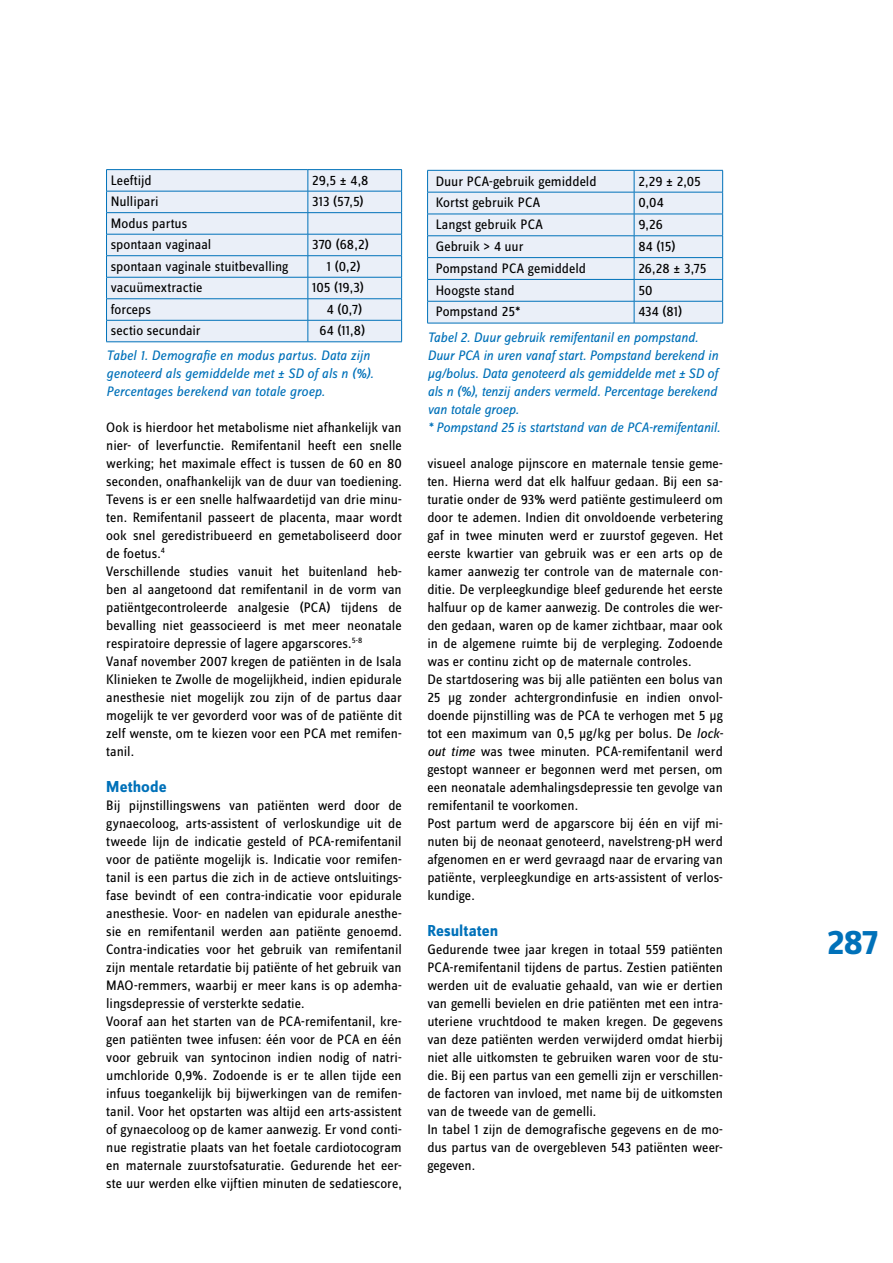
<style>
.page{position:relative;width:893px;height:1263px;background:#fff}
.page>*{position:absolute;margin:0;border:0;box-sizing:border-box;transform-origin:0 0}
.t1{font:700 36px "Zine Sans Dis";color:#0071b9}
.t2{font:700 16.5px "Zine Sans Dis";letter-spacing:.005em;color:#0071b9}
.t3{font:14.25px/18px "Zine Sans Dis";color:#000}
.t4{font:italic 14.25px/18px "Zine Sans Dis";letter-spacing:-.01em;color:#0071b9}
.s1{font-style:italic}
</style>
<div class="page">
<div style="left:428px;top:171px;width:294px;height:152px;background:#eaeff8"></div>
<hr style="left:427px;top:170px;width:207px;height:1px;background:#0071b9">
<hr style="left:634px;top:170px;width:89px;height:1px;background:#0071b9">
<hr style="left:427px;top:192px;width:207px;height:1px;background:#0071b9">
<hr style="left:634px;top:192px;width:89px;height:1px;background:#0071b9">
<hr style="left:427px;top:214px;width:207px;height:1px;background:#0071b9">
<hr style="left:634px;top:214px;width:89px;height:1px;background:#0071b9">
<hr style="left:427px;top:236px;width:207px;height:1px;background:#0071b9">
<hr style="left:634px;top:236px;width:89px;height:1px;background:#0071b9">
<hr style="left:427px;top:257px;width:207px;height:1px;background:#0071b9">
<hr style="left:634px;top:257px;width:89px;height:1px;background:#0071b9">
<hr style="left:427px;top:279px;width:207px;height:1px;background:#0071b9">
<hr style="left:634px;top:279px;width:89px;height:1px;background:#0071b9">
<hr style="left:427px;top:301px;width:207px;height:1px;background:#0071b9">
<svg style="left:427px;top:171px;width:1px;height:152px"></svg>
<hr style="left:634px;top:301px;width:89px;height:1px;background:#0071b9">
<svg style="left:634px;top:171px;width:1px;height:152px"></svg>
<svg style="left:722px;top:171px;width:1px;height:152px"></svg>
<hr style="left:427px;top:323px;width:207px;height:1px;background:#0071b9">
<hr style="left:634px;top:323px;width:89px;height:1px;background:#0071b9">
<div style="left:107px;top:170px;width:294px;height:172px;background:#eaeff8"></div>
<hr style="left:106px;top:169px;width:202px;height:1px;background:#0071b9">
<hr style="left:308px;top:169px;width:94px;height:1px;background:#0071b9">
<hr style="left:106px;top:191px;width:202px;height:1px;background:#0071b9">
<hr style="left:308px;top:191px;width:94px;height:1px;background:#0071b9">
<hr style="left:106px;top:212px;width:202px;height:1px;background:#0071b9">
<hr style="left:308px;top:212px;width:94px;height:1px;background:#0071b9">
<hr style="left:106px;top:234px;width:202px;height:1px;background:#0071b9">
<hr style="left:308px;top:234px;width:94px;height:1px;background:#0071b9">
<hr style="left:106px;top:255px;width:202px;height:1px;background:#0071b9">
<hr style="left:308px;top:255px;width:94px;height:1px;background:#0071b9">
<hr style="left:106px;top:277px;width:202px;height:1px;background:#0071b9">
<hr style="left:308px;top:277px;width:94px;height:1px;background:#0071b9">
<hr style="left:106px;top:298px;width:202px;height:1px;background:#0071b9">
<hr style="left:308px;top:298px;width:94px;height:1px;background:#0071b9">
<hr style="left:106px;top:320px;width:202px;height:1px;background:#0071b9">
<svg style="left:106px;top:170px;width:1px;height:172px"></svg>
<hr style="left:308px;top:320px;width:94px;height:1px;background:#0071b9">
<svg style="left:308px;top:170px;width:1px;height:172px"></svg>
<svg style="left:401px;top:170px;width:1px;height:172px"></svg>
<hr style="left:106px;top:342px;width:202px;height:1px;background:#0071b9">
<hr style="left:308px;top:342px;width:94px;height:1px;background:#0071b9">
<p class="t3" style="left:111px;top:172px;width:42px">Leeftijd</p>
<p class="t3" style="left:312px;top:172px;width:58px">29,5 ± 4,8</p>
<p class="t3" style="left:111px;top:193px;width:49px">Nullipari</p>
<p class="t3" style="left:312px;top:193px;width:53px">313 (57,5)</p>
<p class="t3" style="left:111px;top:213px;width:102px;line-height:21.5px">Modus partus spontaan vaginaal</p>
<p class="t3" style="left:312px;top:236px;width:58px">370 (68,2)</p>
<p class="t3" style="left:111px;top:258px;width:179px">spontaan vaginale stuitbevalling</p>
<p class="t3" style="left:327px;top:258px;width:35px">1 (0,2)</p>
<p class="t3" style="left:111px;top:279px;width:93px">vacuümextractie</p>
<p class="t3" style="left:312px;top:279px;width:53px">105 (19,3)</p>
<p class="t3" style="left:111px;top:301px;width:42px">forceps</p>
<p class="t3" style="left:327px;top:301px;width:37px">4 (0,7)</p>
<p class="t3" style="left:111px;top:322px;width:91px">sectio secundair</p>
<p class="t3" style="left:319px;top:322px;width:47px">64 (11,8)</p>
<p class="t4" style="left:106px;top:347px;width:269px">Tabel 1. Demografie en modus partus. Data zijn genoteerd als gemiddelde met ± SD of als n (%).<br>Percentages berekend van totale groep.</p>
<p class="t3" style="left:436px;top:172px;width:162px">Duur PCA-gebruik gemiddeld</p>
<p class="t3" style="left:638px;top:172px;width:64px">2,29 ± 2,05</p>
<p class="t3" style="left:436px;top:194px;width:106px">Kortst gebruik PCA</p>
<p class="t3" style="left:638px;top:194px;width:27px">0,04</p>
<p class="t3" style="left:436px;top:216px;width:109px">Langst gebruik PCA</p>
<p class="t3" style="left:638px;top:216px;width:26px">9,26</p>
<p class="t3" style="left:436px;top:238px;width:89px">Gebruik &gt; 4 uur</p>
<p class="t3" style="left:638px;top:238px;width:39px">84 (15)</p>
<p class="t3" style="left:436px;top:260px;width:152px">Pompstand PCA gemiddeld</p>
<p class="t3" style="left:638px;top:260px;width:69px">26,28 ± 3,75</p>
<p class="t3" style="left:436px;top:282px;width:81px">Hoogste stand</p>
<p class="t3" style="left:638px;top:282px;width:16px">50</p>
<p class="t3" style="left:436px;top:303px;width:86px">Pompstand 25*</p>
<p class="t3" style="left:638px;top:303px;width:45px">434 (81)</p>
<p class="t4" style="left:427px;top:329px;width:292px">Tabel 2. Duur gebruik remifentanil en pompstand.<br>Duur PCA in uren vanaf start. Pompstand berekend in µg/bolus. Data genoteerd als gemiddelde met ± SD of als n (%), tenzij anders vermeld. Percentage berekend van totale groep.</p>
<p class="t3" style="left:106px;top:419px;width:297px">Ook is hierdoor het metabolisme niet afhankelijk van</p>
<p class="t4" style="left:427px;top:419px;width:294px">* Pompstand 25 is startstand van de PCA-remifentanil.</p>
<p class="t3" style="left:106px;top:437px;width:297px">nier- of leverfunctie. Remifentanil heeft een snelle werking; het maximale effect is tussen de 60 en 80 seconden, onafhankelijk van de duur van toediening.<br>Tevens is er een snelle halfwaardetijd van drie minu&shy;ten. Remifentanil passeert de placenta, maar wordt ook snel geredistribueerd en gemetaboliseerd door de foetus.<sup>4<br></sup>Verschillende studies vanuit het buitenland heb&shy;ben al aangetoond dat remifentanil in de vorm van patiëntgecontroleerde analgesie (PCA) tijdens de bevalling niet geassocieerd is met meer neonatale respiratoire depressie of lagere apgarscores.<sup>5-8<br></sup>Vanaf november 2007 kregen de patiënten in de Isala Klinieken te Zwolle de mogelijkheid, indien epidurale anesthesie niet mogelijk zou zijn of de partus daar mogelijk te ver gevorderd voor was of de patiënte dit zelf wenste, om te kiezen voor een PCA met remifen&shy;tanil.</p>
<p class="t2" style="left:106px;top:778px;width:62px">Methode</p>
<p class="t3" style="left:106px;top:797px;width:297px">Bij pijnstillingswens van patiënten werd door de gynaecoloog, arts-assistent of verloskundige uit de tweede lijn de indicatie gesteld of PCA-remifentanil voor de patiënte mogelijk is. Indicatie voor remifen&shy;tanil is een partus die zich in de actieve ontsluitings&shy;fase bevindt of een contra-indicatie voor epidurale anesthesie. Voor- en nadelen van epidurale anesthe&shy;sie en remifentanil werden aan patiënte genoemd.<br>Contra-indicaties voor het gebruik van remifentanil zijn mentale retardatie bij patiënte of het gebruik van MAO-remmers, waarbij er meer kans is op ademha&shy;lingsdepressie of versterkte sedatie.<br>Vooraf aan het starten van de PCA-remifentanil, kre&shy;gen patiënten twee infusen: één voor de PCA en één voor gebruik van syntocinon indien nodig of natri&shy;umchloride 0,9%. Zodoende is er te allen tijde een infuus toegankelijk bij bijwerkingen van de remifen&shy;tanil. Voor het opstarten was altijd een arts-assistent of gynaecoloog op de kamer aanwezig. Er vond conti&shy;nue registratie plaats van het foetale cardiotocogram en maternale zuurstofsaturatie. Gedurende het eer&shy;ste uur werden elke vijftien minuten de sedatiescore,</p>
<p class="t3" style="left:427px;top:455px;width:297px">visueel analoge pijnscore en maternale tensie geme&shy;ten. Hierna werd dat elk halfuur gedaan. Bij een sa&shy;turatie onder de 93% werd patiënte gestimuleerd om door te ademen. Indien dit onvoldoende verbetering gaf in twee minuten werd er zuurstof gegeven. Het eerste kwartier van gebruik was er een arts op de kamer aanwezig ter controle van de maternale con&shy;ditie. De verpleegkundige bleef gedurende het eerste halfuur op de kamer aanwezig. De controles die wer&shy;den gedaan, waren op de kamer zichtbaar, maar ook in de algemene ruimte bij de verpleging. Zodoende was er continu zicht op de maternale controles.<br>De startdosering was bij alle patiënten een bolus van 25 µg zonder achtergrondinfusie en indien onvol&shy;doende pijnstilling was de PCA te verhogen met 5 µg tot een maximum van 0,5 µg/kg per bolus. De <span class="s1">lock&shy;out time</span> was twee minuten. PCA-remifentanil werd gestopt wanneer er begonnen werd met persen, om een neonatale ademhalingsdepressie ten gevolge van remifentanil te voorkomen.<br>Post partum werd de apgarscore bij één en vijf mi&shy;nuten bij de neonaat genoteerd, navelstreng-pH werd afgenomen en er werd gevraagd naar de ervaring van patiënte, verpleegkundige en arts-assistent of verlos&shy;kundige.</p>
<p class="t2" style="left:427px;top:922px;width:72px">Resultaten</p>
<p class="t3" style="left:427px;top:941px;width:297px">Gedurende twee jaar kregen in totaal 559 patiënten PCA-remifentanil tijdens de partus. Zestien patiënten werden uit de evaluatie gehaald, van wie er dertien van gemelli bevielen en drie patiënten met een intra&shy;uteriene vruchtdood te maken kregen. De gegevens van deze patiënten werden verwijderd omdat hierbij niet alle uitkomsten te gebruiken waren voor de stu&shy;die. Bij een partus van een gemelli zijn er verschillen&shy;de factoren van invloed, met name bij de uitkomsten van de tweede van de gemelli.<br>In tabel 1 zijn de demografische gegevens en de mo&shy;dus partus van de overgebleven 543 patiënten weer&shy;gegeven.</p>
<h1 class="t1" style="left:827px;top:924px;width:53px">287</h1>
</div>
